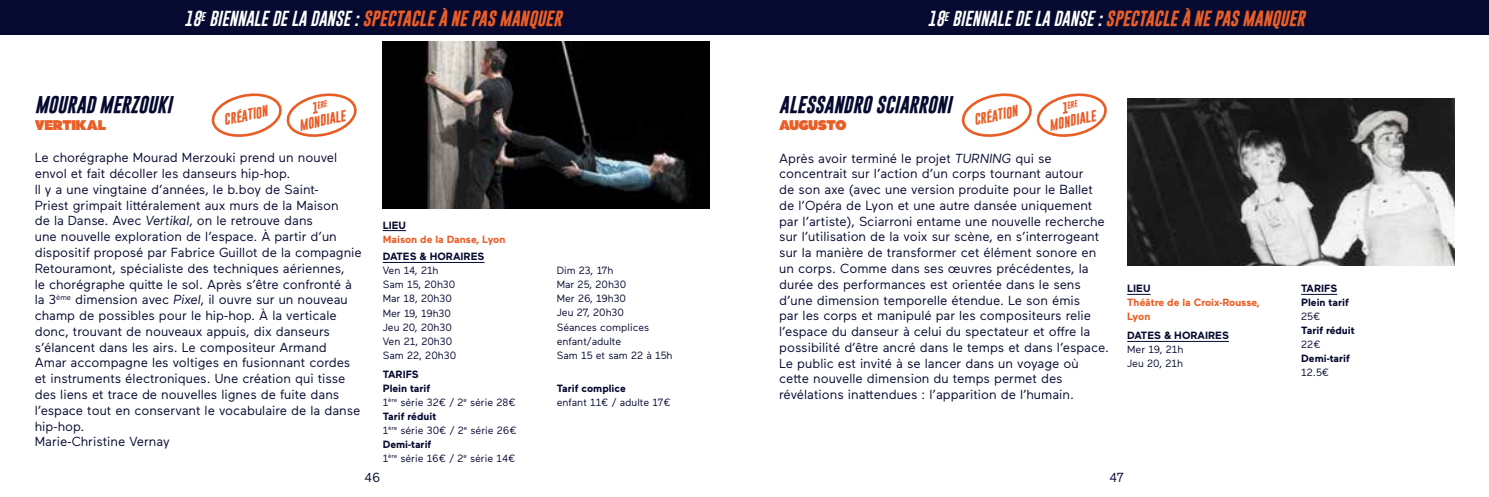
<style>
.page{position:relative;width:1489px;height:497px;background:#fff}
.page>*{position:absolute;margin:0;border:0;box-sizing:border-box;transform-origin:0 0}
.t1{font:italic 700 17.5px "Gobold";color:#060a30}
.t2{font:italic 700 15.92px "Gobold";color:#e95e27}
.t3{font:900 14px "Maax Display";color:#e95e27}
.t4{font:13.12px/15.8px "Maax";color:#060a30}
.t5{font:italic 700 11.38px "Gobold";color:#e95e27}
.t6{font:10.5px/14px "Maax";color:#060a30}
.t7{font:700 10.5px/14px "Maax";color:#060a30}
.t8{font:700 10.5px/14px "Maax";color:#e95e27}
.t9{font:italic 700 6.65px "Gobold";color:#e95e27}
.s1{font-weight:400;color:#fff}
.s2{font-style:italic}
.s3{font-size:11.38px}
.s4{font-weight:700}
</style>
<div class="page">
<svg style="left:383px;top:230px;width:23px;height:1px"></svg>
<svg style="left:211px;top:93px;width:146px;height:44px"></svg>
<svg style="left:961px;top:93px;width:146px;height:44px"></svg>
<img style="left:1127px;top:98px;width:326px;height:167px">
<img style="left:383px;top:41px;width:326px;height:167px">
<hr style="left:383px;top:262px;width:101px;height:1px;background:#060a30">
<svg style="left:1127px;top:293px;width:23px;height:1px"></svg>
<hr style="left:1127px;top:340px;width:101px;height:1px;background:#060a30">
<hr style="left:1301px;top:293px;width:36px;height:1px;background:#060a30">
<div style="left:744px;top:0;width:744px;height:34px;background:#060a30"></div>
<div style="left:0;top:0;width:744px;height:34px;background:#060a30"></div>
<p class="t2" style="left:184px;top:8px;width:379px"><span class="s1">18</span><sup>E</sup> <span class="s1">BIENNALE DE LA DANSE :</span> SPECTACLE À NE PAS MANQUER</p>
<p class="t2" style="left:927px;top:8px;width:379px"><span class="s1">18</span><sup>E</sup> <span class="s1">BIENNALE DE LA DANSE :</span> SPECTACLE À NE PAS MANQUER</p>
<h1 class="t1" style="left:35px;top:93px;width:138px">MOURAD MERZOUKI</h1>
<p class="t3" style="left:35px;top:114px;width:73px">VERTIKAL</p>
<p class="t4" style="left:35px;top:149px;width:328px">Le chorégraphe Mourad Merzouki prend un nouvel envol et fait décoller les danseurs hip-hop.<br>Il y a une vingtaine d’années, le b.boy de Saint-<br>Priest grimpait littéralement aux murs de la Maison<br>de la Danse. Avec <span class="s2">Vertikal</span>, on le retrouve dans<br>une nouvelle exploration de l’espace. À partir d’un dispositif proposé par Fabrice Guillot de la compagnie Retouramont, spécialiste des techniques aériennes,<br>le chorégraphe quitte le sol. Après s’être confronté à la 3<sup>ème</sup> dimension avec <span class="s2">Pixel</span>, il ouvre sur un nouveau champ de possibles pour le hip-hop. À la verticale donc, trouvant de nouveaux appuis, dix danseurs s’élancent dans les airs. Le compositeur Armand Amar accompagne les voltiges en fusionnant cordes et instruments électroniques. Une création qui tisse des liens et trace de nouvelles lignes de fuite dans l’espace tout en conservant le vocabulaire de la danse hip-hop.<br>Marie-Christine Vernay</p>
<h1 class="t1" style="left:779px;top:93px;width:173px">ALESSANDRO SCIARRONI</h1>
<p class="t3" style="left:779px;top:114px;width:69px">AUGUSTO</p>
<p class="t4" style="left:779px;top:149px;width:331px">Après avoir terminé le projet <span class="s2">TURNING</span> qui se concentrait sur l’action d’un corps tournant autour<br>de son axe (avec une version produite pour le Ballet de l’Opéra de Lyon et une autre dansée uniquement par l’artiste), Sciarroni entame une nouvelle recherche sur l’utilisation de la voix sur scène, en s’interrogeant sur la manière de transformer cet élément sonore en un corps. Comme dans ses œuvres précédentes, la durée des performances est orientée dans le sens d’une dimension temporelle étendue. Le son émis<br>par les corps et manipulé par les compositeurs relie l’espace du danseur à celui du spectateur et offre la possibilité d’être ancré dans le temps et dans l’espace.<br>Le public est invité à se lancer dans un voyage où cette nouvelle dimension du temps permet des révélations inattendues : l’apparition de l’humain.</p>
<p class="t9" style="left:310px;top:103px;width:18px;rotate:-12deg"><span class="s3">1</span>ÈRE</p>
<p class="t9" style="left:1060px;top:103px;width:18px;rotate:-12deg"><span class="s3">1</span>ÈRE</p>
<p class="t5" style="left:222px;top:113px;width:46px;rotate:-12deg">CRÉATION</p>
<p class="t5" style="left:972px;top:113px;width:46px;rotate:-12deg">CRÉATION</p>
<p class="t5" style="left:297px;top:118px;width:49px;rotate:-12deg">MONDIALE</p>
<p class="t5" style="left:1047px;top:118px;width:49px;rotate:-12deg">MONDIALE</p>
<p class="t7" style="left:383px;top:217px;width:25px">LIEU</p>
<p class="t8" style="left:383px;top:231px;width:124px">Maison de la Danse, Lyon</p>
<p class="t7" style="left:383px;top:249px;width:103px">DATES &amp; HORAIRES</p>
<p class="t6" style="left:383px;top:263px;width:75px">Ven 14, 21h<br>Sam 15, 20h30<br>Mar 18, 20h30<br>Mer 19, 19h30<br>Jeu 20, 20h30<br>Ven 21, 20h30<br>Sam 22, 20h30</p>
<p class="t6" style="left:556px;top:263px;width:117px">Dim 23, 17h<br>Mar 25, 20h30<br>Mer 26, 19h30<br>Jeu 27, 20h30<br>Séances complices enfant/adulte<br>Sam 15 et sam 22 à 15h</p>
<p class="t6" style="left:383px;top:366px;width:135px"><span class="s4">TARIFS<br>Plein tarif<br></span>1<sup>ère</sup> série 32€ / 2<sup>e</sup> série 28€<br><span class="s4">Tarif réduit<br></span>1<sup>ère</sup> série 30€ / 2<sup>e</sup> série 26€<br><span class="s4">Demi-tarif<br></span>1<sup>ère</sup> série 16€ / 2<sup>e</sup> série 14€</p>
<p class="t7" style="left:556px;top:380px;width:71px">Tarif complice</p>
<p class="t6" style="left:556px;top:394px;width:115px">enfant 11€ / adulte 17€</p>
<p class="t7" style="left:1127px;top:281px;width:25px">LIEU</p>
<p class="t8" style="left:1127px;top:295px;width:134px">Théâtre de la Croix-Rousse,<br>Lyon</p>
<p class="t7" style="left:1127px;top:328px;width:103px">DATES &amp; HORAIRES</p>
<p class="t6" style="left:1127px;top:342px;width:57px">Mer 19, 21h<br>Jeu 20, 21h</p>
<p class="t4" style="left:364px;top:468px;width:17px">46</p>
<p class="t4" style="left:1109px;top:468px;width:16px">47</p>
<p class="t7" style="left:1301px;top:281px;width:49px">TARIFS<br>Plein tarif</p>
<p class="t6" style="left:1301px;top:309px;width:21px">25€</p>
<p class="t7" style="left:1301px;top:323px;width:55px">Tarif réduit</p>
<p class="t6" style="left:1301px;top:337px;width:21px">22€</p>
<p class="t7" style="left:1301px;top:351px;width:50px">Demi-tarif</p>
<p class="t6" style="left:1301px;top:365px;width:29px">12.5€</p>
</div>
